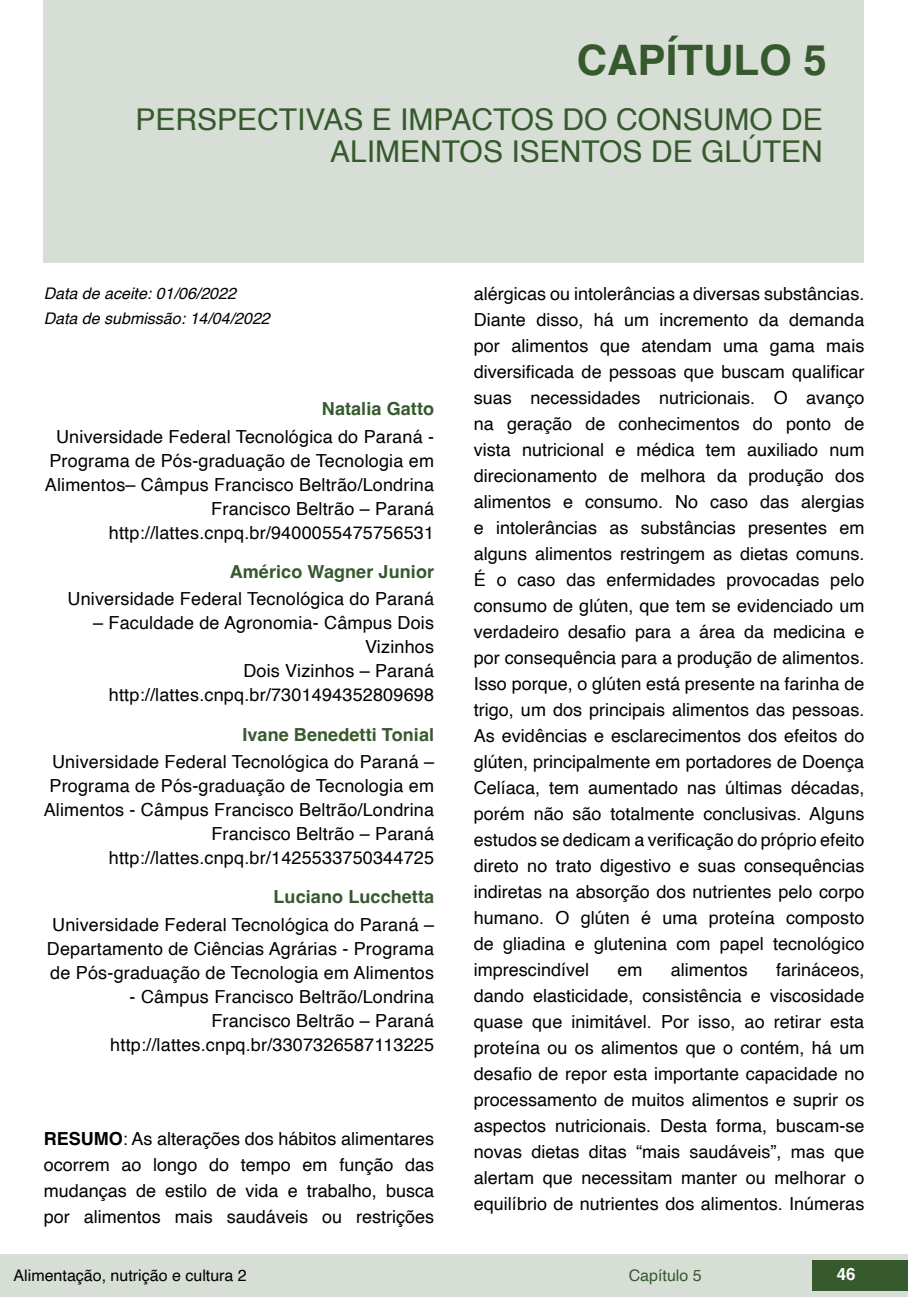
<style>
.page{position:relative;width:908px;height:1304px;background:#fff}
.page>*{position:absolute;margin:0;border:0;box-sizing:border-box;transform-origin:0 0}
.t1{font:700 42px "Helvetica";color:#36592e}
.t2{font:30px/32px "Helvetica";color:#36592e;text-align:right}
.t3{font:18px/26px "Helvetica";letter-spacing:.01em;color:#000;text-align:right}
.t4{font:700 18px "Helvetica";letter-spacing:.005em;color:#36592e}
.t5{font:700 16.8px "Helvetica";color:#fff}
.t6{font:italic 16px "Helvetica";color:#000}
.t7{font:16px "Helvetica";color:#000}
.t8{font:16px "Helvetica";color:#36592e}
.s1{font-weight:700}
</style>
<div class="page">
<div style="left:0;top:1254px;width:906px;height:43px;background:#d7ded5"></div>
<div style="left:812px;top:1261px;width:95px;height:30px;background:#36592e"></div>
<div style="left:44px;top:0;width:819px;height:263px;background:#d7ded5"></div>
<h1 class="t1" style="left:576px;top:35px;width:251px">CAPÍTULO 5</h1>
<h2 class="t2" style="left:135px;top:104px;width:688px">PERSPECTIVAS E IMPACTOS DO CONSUMO DE<br>ALIMENTOS ISENTOS DE GLÚTEN</h2>
<p class="t6" style="left:44px;top:280px;width:194px">Data de aceite: 01/06/2022</p>
<p class="t6" style="left:44px;top:306px;width:227px">Data de submissão: 14/04/2022</p>
<p class="t4" style="left:322px;top:398px;width:114px">Natalia Gatto</p>
<p class="t3" style="left:45px;top:425px;width:390px;line-height:24px">Universidade Federal Tecnológica do Paraná - Programa de Pós-graduação de Tecnologia em Alimentos– Câmpus Francisco Beltrão/Londrina Francisco Beltrão – Paraná http://lattes.cnpq.br/9400055475756531</p>
<p class="t4" style="left:230px;top:561px;width:206px">Américo Wagner Junior</p>
<p class="t3" style="left:67px;top:587px;width:368px">Universidade Federal Tecnológica do Paraná</p>
<p class="t3" style="left:93px;top:612px;width:342px;line-height:24px">– Faculdade de Agronomia- Câmpus Dois<br>Vizinhos<br>Dois Vizinhos – Paraná http://lattes.cnpq.br/7301494352809698</p>
<p class="t4" style="left:242px;top:723px;width:193px">Ivane Benedetti Tonial</p>
<p class="t3" style="left:44px;top:750px;width:392px;line-height:24px">Universidade Federal Tecnológica do Paraná – Programa de Pós-graduação de Tecnologia em Alimentos - Câmpus Francisco Beltrão/Londrina Francisco Beltrão – Paraná http://lattes.cnpq.br/1425533750344725</p>
<p class="t4" style="left:273px;top:886px;width:162px">Luciano Lucchetta</p>
<p class="t3" style="left:47px;top:913px;width:388px;line-height:24px;text-align:justify">Universidade Federal Tecnológica do Paraná – Departamento de Ciências Agrárias - Programa de Pós-graduação de Tecnologia em Alimentos</p>
<p class="t3" style="left:110px;top:985px;width:325px;line-height:24px">- Câmpus Francisco Beltrão/Londrina<br>Francisco Beltrão – Paraná http://lattes.cnpq.br/3307326587113225</p>
<p class="t3" style="left:44px;top:1126px;width:392px;text-align:justify"><span class="s1">RESUMO</span>: As alterações dos hábitos alimentares ocorrem ao longo do tempo em função das mudanças de estilo de vida e trabalho, busca por alimentos mais saudáveis ou restrições</p>
<p class="t3" style="left:473px;top:281px;width:392px;text-align:justify">alérgicas ou intolerâncias a diversas substâncias.<br>Diante disso, há um incremento da demanda por alimentos que atendam uma gama mais diversificada de pessoas que buscam qualificar suas necessidades nutricionais. O avanço na geração de conhecimentos do ponto de vista nutricional e médica tem auxiliado num direcionamento de melhora da produção dos alimentos e consumo. No caso das alergias e intolerâncias as substâncias presentes em alguns alimentos restringem as dietas comuns.<br>É o caso das enfermidades provocadas pelo consumo de glúten, que tem se evidenciado um verdadeiro desafio para a área da medicina e por consequência para a produção de alimentos.<br>Isso porque, o glúten está presente na farinha de trigo, um dos principais alimentos das pessoas.<br>As evidências e esclarecimentos dos efeitos do glúten, principalmente em portadores de Doença Celíaca, tem aumentado nas últimas décadas, porém não são totalmente conclusivas. Alguns estudos se dedicam a verificação do próprio efeito direto no trato digestivo e suas consequências indiretas na absorção dos nutrientes pelo corpo humano. O glúten é uma proteína composto de gliadina e glutenina com papel tecnológico imprescindível</p>
<p class="t3" style="left:473px;top:957px;width:392px;text-align:justify;text-indent:302px">farináceos, dando elasticidade, consistência e viscosidade quase que inimitável. Por isso, ao retirar esta proteína ou os alimentos que o contém, há um desafio de repor esta importante capacidade no processamento de muitos alimentos e suprir os aspectos nutricionais. Desta forma, buscam-se novas dietas ditas “mais saudáveis”, mas que alertam que necessitam manter ou melhorar o equilíbrio de nutrientes dos alimentos. Inúmeras</p>
<p class="t3" style="left:617px;top:957px;width:27px">em</p>
<p class="t3" style="left:670px;top:957px;width:79px">alimentos</p>
<p class="t7" style="left:14px;top:1263px;width:235px">Alimentação, nutrição e cultura 2</p>
<p class="t8" style="left:628px;top:1263px;width:74px">Capítulo 5</p>
<p class="t5" style="left:836px;top:1264px;width:20px">46</p>
</div>
